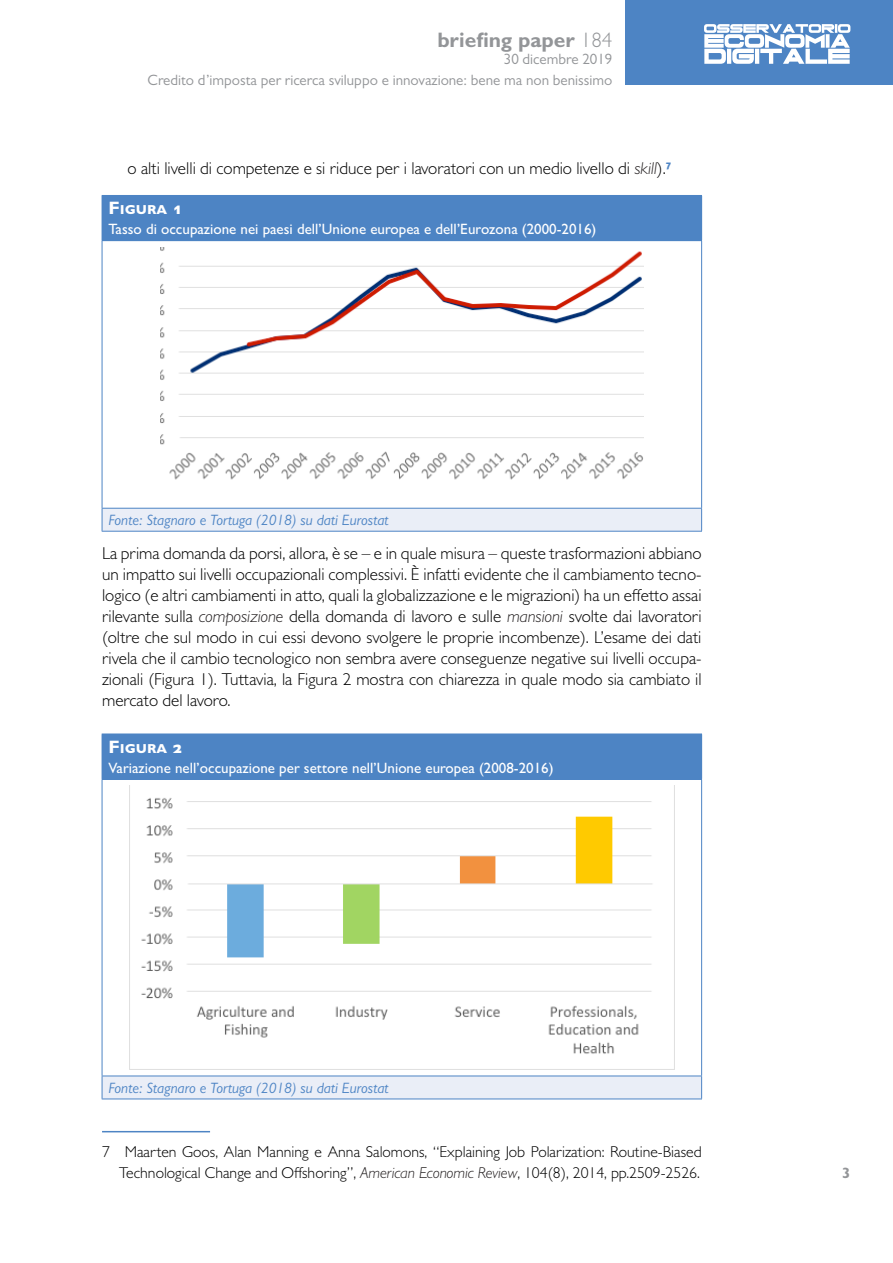
<style>
.page{position:relative;width:893px;height:1263px;background:#fff}
.page>*{position:absolute;margin:0;border:0;box-sizing:border-box;transform-origin:0 0}
.t1{font:700 21px "Gill Sans MT Pro";color:#939598}
.Dida_Number{font:700 18px "Gill Sans MT Pro";color:#fff;scale:1.05 1}
.Body{font:300 17.25px/21px "Gill Sans MT Pro";color:#000;text-align:justify}
.Footnote{font:300 15.75px/21px "Gill Sans MT Pro";color:#000;text-align:right}
.Dida-Header{font:500 15px "Gill Sans MT Pro";color:#fff}
.Dida-Source{font:italic 15px "Gill Sans MT Pro";color:#4d84c4}
.t2{font:15px/20.5px "Gill Sans MT Pro";color:#939598;text-align:right}
.t3{font:700 15px "Gill Sans MT Pro";color:#939598}
.s1{font-weight:300}
.s2{font-style:italic;color:#231f20}
</style>
<div class="page">
<div style="left:625px;top:0;width:268px;height:85px;background:#4d84c4"></div>
<svg style="left:704px;top:24px;width:146px;height:40px"></svg>
<div style="left:102px;top:195px;width:600px;height:46px;background:#4d84c4"></div>
<div style="left:102px;top:508px;width:600px;height:23px;background:#eaeef7"></div>
<hr style="left:102px;top:508px;width:600px;height:1px;background:#4d84c4">
<hr style="left:102px;top:241px;width:1px;height:267px;background:#4d84c4">
<hr style="left:701px;top:241px;width:1px;height:267px;background:#4d84c4">
<svg style="left:102px;top:509px;width:1px;height:22px"></svg>
<svg style="left:701px;top:509px;width:1px;height:22px"></svg>
<hr style="left:102px;top:531px;width:600px;height:1px;background:#4d84c4">
<img style="left:160px;top:247px;width:483px;height:233px">
<div style="left:102px;top:734px;width:600px;height:45px;background:#4d84c4"></div>
<div style="left:102px;top:1076px;width:600px;height:23px;background:#eaeef7"></div>
<hr style="left:102px;top:779px;width:600px;height:1px;background:#4d84c4">
<hr style="left:102px;top:1075px;width:600px;height:1px;background:#4d84c4">
<hr style="left:102px;top:779px;width:1px;height:296px;background:#4d84c4">
<hr style="left:701px;top:779px;width:1px;height:296px;background:#4d84c4">
<svg style="left:102px;top:1076px;width:1px;height:22px"></svg>
<svg style="left:701px;top:1076px;width:1px;height:22px"></svg>
<hr style="left:102px;top:1098px;width:600px;height:1px;background:#4d84c4">
<img style="left:141px;top:798px;width:511px;height:256px">
<hr style="left:102px;top:1131px;width:108px;height:1px;background:#4d84c4">
<p class="t1" style="left:437px;top:27px;width:176px">briefing paper <span class="s1">184</span></p>
<p class="t2" style="left:148px;top:49px;width:466px">30 dicembre 2019<br>Credito d’imposta per ricerca sviluppo e innovazione: bene ma non benissimo</p>
<p class="Body" style="left:128px;top:158px;width:545px">o alti livelli di competenze e si riduce per i lavoratori con un medio livello di <span class="s2">skill</span>).<sup>7</sup></p>
<p class="Dida_Number" style="left:108px;top:197px;width:72px">Figura 1</p>
<p class="Dida-Header" style="left:108px;top:220px;width:489px">Tasso di occupazione nei paesi dell’Unione europea e dell’Eurozona (2000-2016)</p>
<p class="Dida-Source" style="left:108px;top:511px;width:282px">Fonte: Stagnaro e Tortuga (2018) su dati Eurostat</p>
<p class="Body" style="left:102px;top:543px;width:601px">La prima domanda da porsi, allora, è se – e in quale misura – queste trasformazioni abbiano un impatto sui livelli occupazionali complessivi. È infatti evidente che il cambiamento tecno&shy;logico (e altri cambiamenti in atto, quali la globalizzazione e le migrazioni) ha un effetto assai rilevante sulla <span class="s2">composizione</span> della domanda di lavoro e sulle <span class="s2">mansioni</span> svolte dai lavoratori (oltre che sul modo in cui essi devono svolgere le proprie incombenze). L’esame dei dati rivela che il cambio tecnologico non sembra avere conseguenze negative sui livelli occupa&shy;zionali (Figura 1). Tuttavia, la Figura 2 mostra con chiarezza in quale modo sia cambiato il mercato del lavoro.</p>
<p class="Dida_Number" style="left:108px;top:735px;width:72px">Figura 2</p>
<p class="Dida-Header" style="left:108px;top:759px;width:447px">Variazione nell’occupazione per settore nell’Unione europea (2008-2016)</p>
<p class="Dida-Source" style="left:108px;top:1078px;width:282px">Fonte: Stagnaro e Tortuga (2018) su dati Eurostat</p>
<p class="Footnote" style="left:102px;top:1141px;width:601px">7 Maarten Goos, Alan Manning e Anna Salomons, “Explaining Job Polarization: Routine-Biased<br>Technological Change and Offshoring”, <span class="s2">American Economic Review</span>, 104(8), 2014, pp.2509-2526.</p>
<p class="t3" style="left:842px;top:1163px;width:10px">3</p>
</div>
